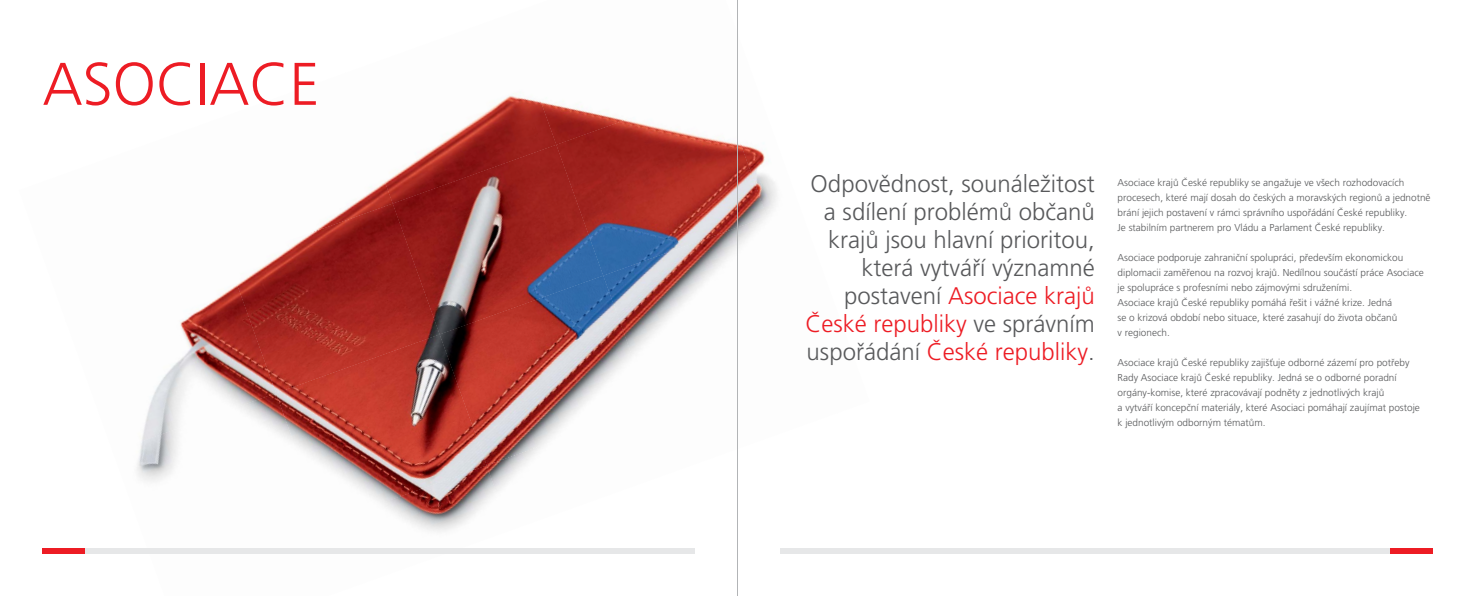
<style>
.page{position:relative;width:1475px;height:596px;background:#fff}
.page>*{position:absolute;margin:0;border:0;box-sizing:border-box;transform-origin:0 0}
.t1{font:300 60px "Frutiger CE";color:#ed1c24}
.t2{font:300 24px/28px "Frutiger CE";color:#58595b;text-align:right}
.t3{font:300 10px/15px "Frutiger CE";color:#58595b}
.s1{color:#ed1c24}
</style>
<div class="page">
<img style="left:355px;top:96px;width:154px;height:107px">
<img style="left:509px;top:95px;width:47px;height:49px">
<img style="left:154px;top:290px;width:75px;height:103px">
<img style="left:229px;top:203px;width:163px;height:190px">
<img style="left:392px;top:144px;width:164px;height:190px">
<img style="left:556px;top:102px;width:211px;height:173px">
<img style="left:112px;top:393px;width:164px;height:161px">
<img style="left:276px;top:334px;width:163px;height:131px">
<img style="left:439px;top:275px;width:164px;height:190px">
<img style="left:603px;top:216px;width:165px;height:131px">
<img style="left:159px;top:465px;width:351px;height:89px">
<img style="left:486px;top:347px;width:154px;height:183px">
<div style="left:43px;top:547px;width:651px;height:6px;background:#e6e7e8"></div>
<div style="left:780px;top:547px;width:652px;height:6px;background:#e6e7e8"></div>
<div style="left:43px;top:547px;width:42px;height:6px;background:#ed1c24"></div>
<div style="left:1389px;top:547px;width:43px;height:6px;background:#ed1c24"></div>
<hr style="left:737px;top:0;width:1px;height:595px;background:#b2b4b6">
<h1 class="t1" style="left:43px;top:55px;width:278px">ASOCIACE</h1>
<h2 class="t2" style="left:805px;top:170px;width:291px">Odpovědnost, sounáležitost a sdílení problémů občanů krajů jsou hlavní prioritou, která vytváří významné postavení <span class="s1">Asociace krajů<br>České republiky</span> ve správním uspořádání <span class="s1">České republiky</span>.</h2>
<p class="t3" style="left:1117px;top:175px;width:314px">Asociace krajů České republiky se angažuje ve všech rozhodovacích procesech, které mají dosah do českých a moravských regionů a jednotně brání jejich postavení v rámci správního uspořádání České republiky.<br>Je stabilním partnerem pro Vládu a Parlament České republiky.</p>
<p class="t3" style="left:1117px;top:250px;width:308px">Asociace podporuje zahraniční spolupráci, především ekonomickou diplomacii zaměřenou na rozvoj krajů. Nedílnou součástí práce Asociace je spolupráce s profesními nebo zájmovými sdruženími.<br>Asociace krajů České republiky pomáhá řešit i vážné krize. Jedná<br>se o krizová období nebo situace, které zasahují do života občanů<br>v regionech.</p>
<p class="t3" style="left:1117px;top:355px;width:304px">Asociace krajů České republiky zajišťuje odborné zázemí pro potřeby Rady Asociace krajů České republiky. Jedná se o odborné poradní orgány-komise, které zpracovávají podněty z jednotlivých krajů<br>a vytváří koncepční materiály, které Asociaci pomáhají zaujímat postoje k jednotlivým odborným tématům.</p>
</div>
